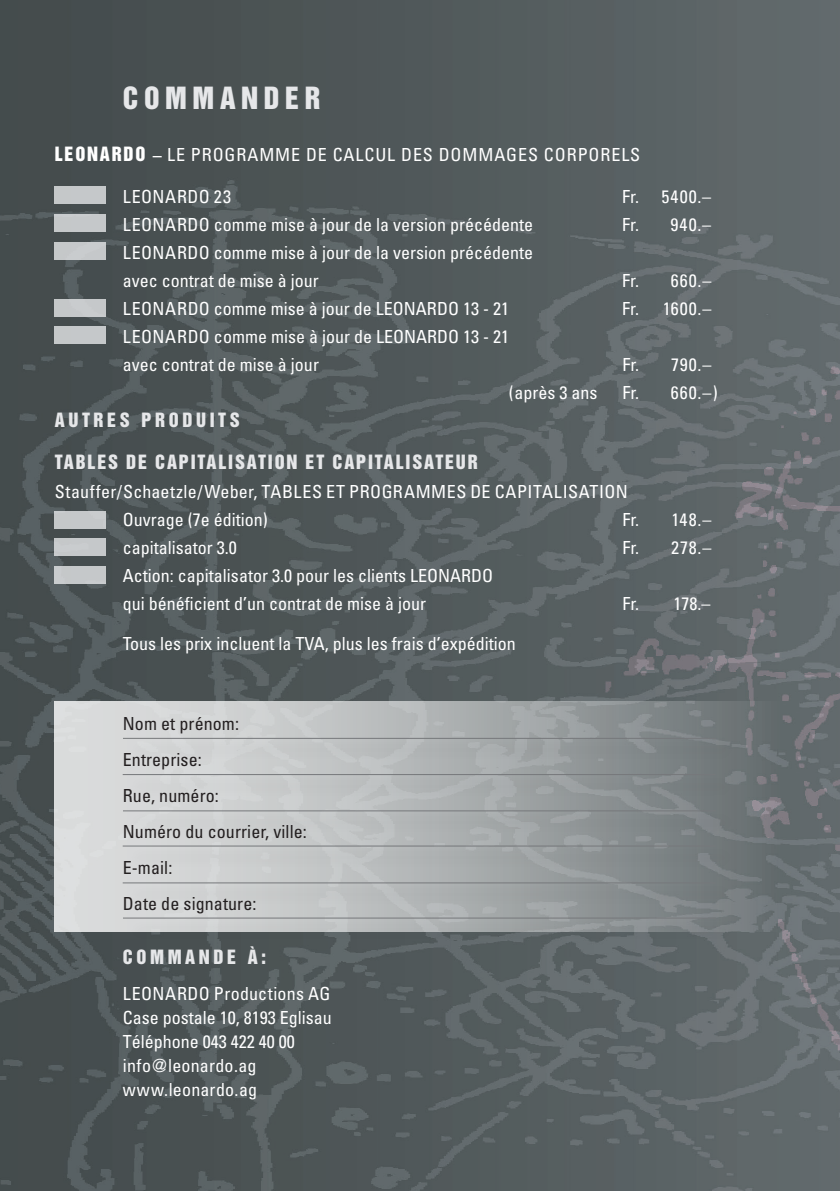
<style>
.page{position:relative;width:840px;height:1191px;background:#fff}
.page>*{position:absolute;margin:0;border:0;box-sizing:border-box;transform-origin:0 0}
.t1{font:28px "Helvetica Inserat";letter-spacing:.2em;color:#e6e7e9}
.t2{font:condensed 18px/28px "Univers";color:#fff}
.t3{font:condensed 18px/36px "Univers";letter-spacing:.005em;color:#231f20}
.t4{font:condensed 18px "Univers";letter-spacing:.05em;color:#fff}
.t5{font:18px "Helvetica Inserat";letter-spacing:.1em;color:#e6e7e9}
.t6{font:18px "Helvetica Inserat";letter-spacing:.2em;color:#e6e7e9}
.t7{font:condensed 18px "Univers";letter-spacing:.035em;color:#fff}
.s1{font-family:"Helvetica Inserat";font-stretch:normal}
.s2{font-family:"Futura";font-stretch:normal}
</style>
<div class="page">
<img style="left:0;top:0;width:839px;height:1191px">
<svg style="left:55px;top:702px;width:783px;height:229px;background:#a4a8aa"></svg>
<div style="left:55px;top:187px;width:51px;height:17px;background:#c5c8ca"></div>
<div style="left:55px;top:215px;width:51px;height:17px;background:#c5c8ca"></div>
<div style="left:55px;top:242px;width:51px;height:17px;background:#c5c8ca"></div>
<div style="left:55px;top:300px;width:51px;height:17px;background:#c5c8ca"></div>
<div style="left:55px;top:327px;width:51px;height:17px;background:#c5c8ca"></div>
<div style="left:55px;top:511px;width:51px;height:17px;background:#c5c8ca"></div>
<div style="left:55px;top:538px;width:51px;height:17px;background:#c5c8ca"></div>
<div style="left:54px;top:566px;width:51px;height:17px;background:#c5c8ca"></div>
<div style="left:126px;top:739px;width:610px;height:23px;background:#231f20;opacity:.2"></div>
<hr style="left:123px;top:738px;width:592px;height:1px;background:#76787b">
<div style="left:126px;top:775px;width:610px;height:23px;background:#231f20;opacity:.2"></div>
<hr style="left:123px;top:774px;width:592px;height:1px;background:#76787b">
<div style="left:126px;top:811px;width:610px;height:23px;background:#231f20;opacity:.2"></div>
<hr style="left:123px;top:810px;width:592px;height:1px;background:#76787b">
<div style="left:126px;top:846px;width:610px;height:23px;background:#231f20;opacity:.2"></div>
<hr style="left:123px;top:845px;width:592px;height:1px;background:#76787b">
<div style="left:126px;top:883px;width:610px;height:23px;background:#231f20;opacity:.2"></div>
<hr style="left:123px;top:882px;width:592px;height:1px;background:#76787b">
<div style="left:126px;top:918px;width:610px;height:23px;background:#231f20;opacity:.2"></div>
<hr style="left:123px;top:917px;width:592px;height:1px;background:#76787b">
<h1 class="t1" style="left:123px;top:82px;width:199px">COMMANDER</h1>
<p class="t4" style="left:55px;top:143px;width:586px"><span class="s1">LEONARDO</span> <span class="s2">–</span> LE PROGRAMME DE CALCUL DES DOMMAGES CORPORELS</p>
<p class="t7" style="left:123px;top:185px;width:110px">LEONARDO 23</p>
<p class="t2" style="left:622px;top:183px;width:90px">Fr. 5400.–</p>
<p class="t2" style="left:123px;top:211px;width:411px">LEONARDO comme mise à jour de la version précédente</p>
<p class="t2" style="left:622px;top:211px;width:90px">Fr. 940.–</p>
<p class="t2" style="left:123px;top:239px;width:411px">LEONARDO comme mise à jour de la version précédente avec contrat de mise à jour</p>
<p class="t2" style="left:622px;top:267px;width:90px">Fr. 660.–</p>
<p class="t2" style="left:123px;top:295px;width:387px">LEONARDO comme mise à jour de LEONARDO 13 - 21</p>
<p class="t2" style="left:622px;top:295px;width:90px">Fr. 1600.–</p>
<p class="t2" style="left:123px;top:323px;width:387px">LEONARDO comme mise à jour de LEONARDO 13 - 21 avec contrat de mise à jour</p>
<p class="t2" style="left:622px;top:351px;width:90px">Fr. 790.–</p>
<p class="t2" style="left:508px;top:379px;width:90px">(après 3 ans</p>
<p class="t2" style="left:622px;top:379px;width:97px">Fr. 660.–)</p>
<p class="t6" style="left:55px;top:410px;width:186px">AUTRES PRODUITS</p>
<p class="t5" style="left:55px;top:451px;width:424px">TABLES DE CAPITALISATION ET CAPITALISATEUR</p>
<p class="t2" style="left:123px;top:477px;width:506px;text-indent:-68px">Stauffer/Schaetzle/Weber, TABLES ET PROGRAMMES DE CAPITALISATION<br>Ouvrage (7e édition)</p>
<p class="t2" style="left:622px;top:505px;width:90px">Fr. 148.–</p>
<p class="t2" style="left:123px;top:533px;width:115px">capitalisator 3.0</p>
<p class="t2" style="left:622px;top:533px;width:90px">Fr. 278.–</p>
<p class="t2" style="left:123px;top:561px;width:371px">Action: capitalisator 3.0 pour les clients LEONARDO qui bénéficient d’un contrat de mise à jour</p>
<p class="t2" style="left:622px;top:589px;width:90px">Fr. 178.–</p>
<p class="t2" style="left:123px;top:629px;width:394px">Tous les prix incluent la TVA, plus les frais d’expédition</p>
<p class="t3" style="left:123px;top:706px;width:185px">Nom et prénom:<br>Entreprise:<br>Rue, numéro:<br>Numéro du courrier, ville:<br>E-mail:<br>Date de signature:</p>
<p class="t6" style="left:123px;top:946px;width:145px">COMMANDE À:</p>
<p class="t2" style="left:123px;top:979px;width:21px">Leonardo</p>
<p class="t2" style="left:123px;top:981px;width:210px;line-height:24px;text-indent:91px">Productions AG<br>Case postale 10, 8193 Eglisau<br>Téléphone 043 422 40 00 info@leonardo.ag www.leonardo.ag</p>
</div>
